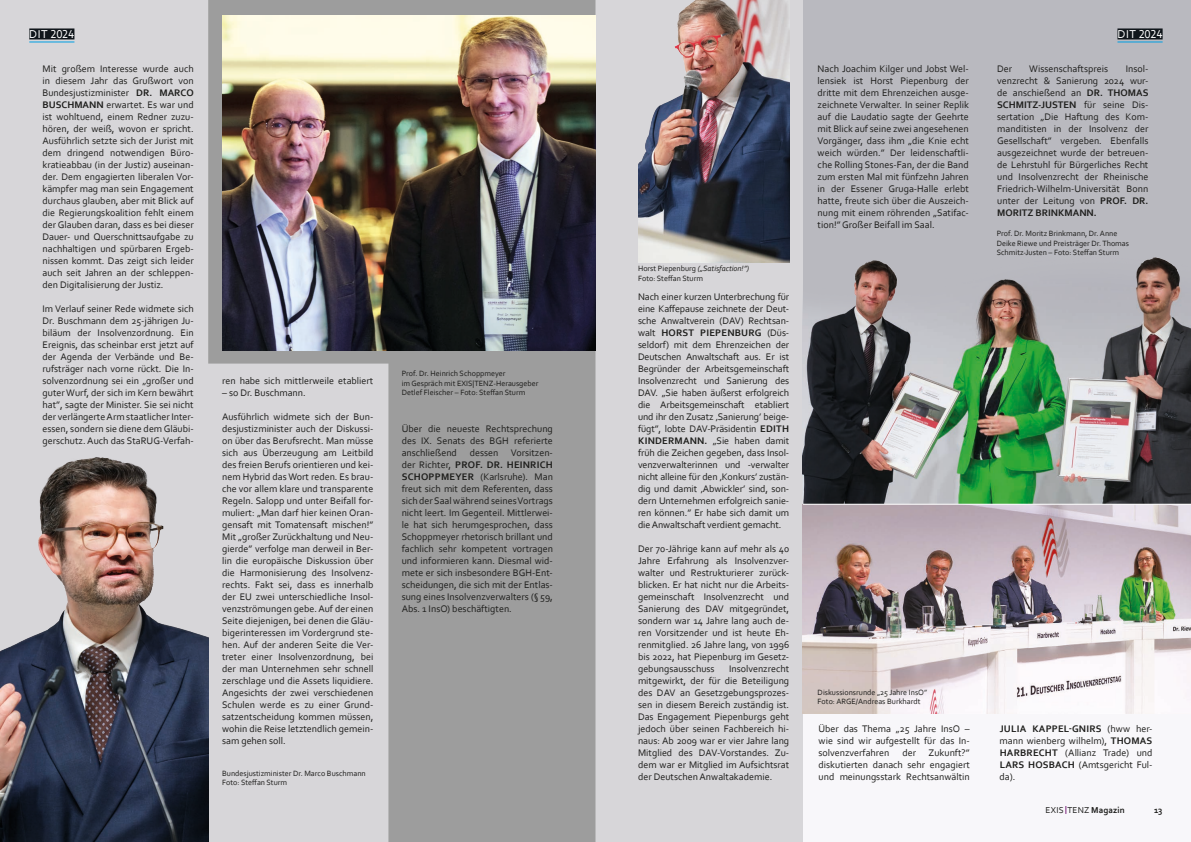
<style>
.page{position:relative;width:1191px;height:842px;background:#d7d6d9}
.page>*{position:absolute;margin:0;border:0;box-sizing:border-box;transform-origin:0 0}
.EX_Belka_White_kreska_Blue{font:12px "Corbel";color:#fff}
.EX_Body_text_odstępy_akapitowe{font:10px/12px "Corbel";color:#1d1d1b;text-align:justify}
.t1{font:9px "Corbel";letter-spacing:.02em;color:#1d1d1b}
.t2{font:700 9px "Corbel";color:#1d1d1b}
.EX_Photocredit_Black{font:8px/9.6px "Corbel";color:#1d1d1b}
.EX_Photocredit_Black-2{font:italic 8px "Corbel";color:#1d1d1b}
.s1{font-weight:700}
.s2{font-style:normal}
</style>
<div class="page">
<div style="left:803px;top:504px;width:388px;height:338px;background:#f8f7fa"></div>
<div style="left:803px;top:0;width:388px;height:504px;background:#b9b9bf"></div>
<svg style="left:208px;top:0;width:387px;height:842px;fill:#9d9d9d"></svg>
<img style="left:803px;top:257px;width:388px;height:456px">
<img style="left:0;top:457px;width:208px;height:385px">
<img style="left:222px;top:15px;width:373px;height:335px">
<img style="left:638px;top:0;width:151px;height:262px">
<hr style="left:803px;top:504px;width:388px;height:1px;background:#fff">
<div style="left:29px;top:28px;width:45px;height:11px;background:#10161b"></div>
<hr style="left:29px;top:42px;width:45px;height:1px;background:#009fe3">
<div style="left:1117px;top:28px;width:45px;height:11px;background:#10161b"></div>
<hr style="left:1117px;top:42px;width:45px;height:1px;background:#009fe3">
<p class="EX_Belka_White_kreska_Blue" style="left:29px;top:27px;width:47px">DIT 2024</p>
<p class="EX_Belka_White_kreska_Blue" style="left:1117px;top:27px;width:47px">DIT 2024</p>
<p class="EX_Body_text_odstępy_akapitowe" style="left:43px;top:62px;width:153px">Mit großem Interesse wurde auch in diesem Jahr das Grußwort von Bundesjustizminister <span class="s1">DR. MARCO BUSCHMANN</span> erwartet. Es war und ist wohltuend, einem Redner zuzu&shy;hören, der weiß, wovon er spricht.<br>Ausführlich setzte sich der Jurist mit dem dringend notwendigen Büro&shy;kratieabbau (in der Justiz) auseinan&shy;der. Dem engagierten liberalen Vor&shy;kämpfer mag man sein Engagement durchaus glauben, aber mit Blick auf die Regierungskoalition fehlt einem der Glauben daran, dass es bei dieser Dauer- und Querschnittsaufgabe zu nachhaltigen und spürbaren Ergeb&shy;nissen kommt. Das zeigt sich leider auch seit Jahren an der schleppen&shy;den Digitalisierung der Justiz.</p>
<p class="EX_Body_text_odstępy_akapitowe" style="left:43px;top:302px;width:153px">Im Verlauf seiner Rede widmete sich Dr. Buschmann dem 25-jährigen Ju&shy;biläum der Insolvenzordnung. Ein Ereignis, das scheinbar erst jetzt auf der Agenda der Verbände und Be&shy;rufsträger nach vorne rückt. Die In&shy;solvenzordnung sei ein „großer und guter Wurf, der sich im Kern bewährt hat”, sagte der Minister. Sie sei nicht der verlängerte Arm staatlicher Inter&shy;essen, sondern sie diene dem Gläubi&shy;gerschutz. Auch das StaRUG-Verfah-</p>
<p class="EX_Body_text_odstępy_akapitowe" style="left:222px;top:374px;width:153px">ren habe sich mittlerweile etabliert</p>
<p class="EX_Body_text_odstępy_akapitowe" style="left:222px;top:386px;width:85px">– so Dr. Buschmann.</p>
<p class="EX_Body_text_odstępy_akapitowe" style="left:222px;top:410px;width:153px">Ausführlich widmete sich der Bun&shy;desjustizminister auch der Diskussi&shy;on über das Berufsrecht. Man müsse sich aus Überzeugung am Leitbild des freien Berufs orientieren und kei&shy;nem Hybrid das Wort reden. Es brau&shy;che vor allem klare und transparente Regeln. Salopp und unter Beifall for&shy;muliert: „Man darf hier keinen Oran&shy;gensaft mit Tomatensaft mischen!” Mit „großer Zurückhaltung und Neu&shy;gierde” verfolge man derweil in Ber&shy;lin die europäische Diskussion über die Harmonisierung des Insolvenz&shy;rechts. Fakt sei, dass es innerhalb der EU zwei unterschiedliche Insol&shy;venzströmungen gebe. Auf der einen Seite diejenigen, bei denen die Gläu&shy;bigerinteressen im Vordergrund ste&shy;hen. Auf der anderen Seite die Ver&shy;treter einer Insolvenzordnung, bei der man Unternehmen sehr schnell zerschlage und die Assets liquidiere.<br>Angesichts der zwei verschiedenen Schulen werde es zu einer Grund&shy;satzentscheidung kommen müssen, wohin die Reise letztendlich gemein&shy;sam gehen soll.</p>
<p class="EX_Photocredit_Black" style="left:222px;top:768px;width:145px">Bundesjustizminister Dr. Marco Buschmann</p>
<p class="EX_Photocredit_Black" style="left:222px;top:778px;width:67px">Foto: Steffan Sturm</p>
<p class="EX_Photocredit_Black" style="left:402px;top:368px;width:105px">Prof. Dr. Heinrich Schoppmeyer</p>
<p class="EX_Photocredit_Black" style="left:402px;top:378px;width:138px">im Gespräch mit EXIS|TENZ-Herausgeber<br>Detlef Fleischer – Foto: Steffan Sturm</p>
<p class="EX_Body_text_odstępy_akapitowe" style="left:402px;top:422px;width:153px">Über die neueste Rechtsprechung des IX. Senats des BGH referierte anschließend</p>
<p class="EX_Body_text_odstępy_akapitowe" style="left:402px;top:446px;width:153px;text-indent:68px">dessen Vorsitzen&shy;der Richter, <span class="s1">PROF. DR. HEINRICH SCHOPPMEYER</span> (Karlsruhe). Man freut sich mit dem Referenten, dass sich der Saal während seines Vortrags nicht leert. Im Gegenteil. Mittlerwei&shy;le hat sich herumgesprochen, dass Schoppmeyer rhetorisch brillant und fachlich sehr kompetent vortragen und informieren kann. Diesmal wid&shy;mete er sich insbesondere BGH-Ent&shy;scheidungen, die sich mit der Entlas&shy;sung eines Insolvenzverwalters (§ 59, Abs. 1 InsO) beschäftigten.</p>
<p class="EX_Photocredit_Black-2" style="left:638px;top:263px;width:113px"><span class="s2">Horst Piepenburg</span> („Satisfaction!”)</p>
<p class="EX_Photocredit_Black" style="left:638px;top:273px;width:67px">Foto: Steffan Sturm</p>
<p class="EX_Body_text_odstępy_akapitowe" style="left:638px;top:290px;width:153px">Nach einer kurzen Unterbrechung für eine Kaffepause zeichnete der Deut&shy;sche Anwaltverein (DAV) Rechtsan&shy;walt <span class="s1">HORST PIEPENBURG</span> (Düs&shy;seldorf) mit dem Ehrenzeichen der Deutschen Anwaltschaft aus. Er ist Begründer der Arbeitsgemeinschaft Insolvenzrecht und Sanierung des DAV. „Sie haben äußerst erfolgreich die Arbeitsgemeinschaft etabliert und ihr den Zusatz ‚Sanierung’ beige&shy;fügt”, lobte DAV-Präsidentin <span class="s1">EDITH KINDERMANN.</span> „Sie haben damit früh die Zeichen gegeben, dass Insol&shy;venzverwalterinnen und -verwalter nicht alleine für den ‚Konkurs’ zustän&shy;dig und damit ‚Abwickler’ sind, son&shy;dern Unternehmen erfolgreich sanie&shy;ren können.” Er habe sich damit um die Anwaltschaft verdient gemacht.</p>
<p class="EX_Body_text_odstępy_akapitowe" style="left:638px;top:542px;width:153px">Der 70-Jährige kann auf mehr als 40<br>Jahre Erfahrung als Insolvenzver&shy;walter und Restrukturierer zurück&shy;blicken. Er hat nicht nur die Arbeits&shy;gemeinschaft Insolvenzrecht und Sanierung des DAV mitgegründet, sondern war 14 Jahre lang auch de&shy;ren Vorsitzender und ist heute Eh&shy;renmitglied. 26 Jahre lang, von 1996 bis 2022, hat Piepenburg im Gesetz&shy;gebungsausschuss</p>
<p class="EX_Body_text_odstępy_akapitowe" style="left:638px;top:662px;width:153px;text-indent:91px">Insolvenzrecht mitgewirkt, der für die Beteiligung des DAV an Gesetzgebungsprozes&shy;sen in diesem Bereich zuständig ist.<br>Das Engagement Piepenburgs geht jedoch über seinen Fachbereich hi&shy;naus: Ab 2009 war er vier Jahre lang Mitglied des DAV-Vorstandes. Zu&shy;dem war er Mitglied im Aufsichtsrat der Deutschen Anwaltakademie.</p>
<p class="EX_Body_text_odstępy_akapitowe" style="left:817px;top:62px;width:153px">Nach Joachim Kilger und Jobst Wel&shy;lensiek ist Horst Piepenburg der dritte mit dem Ehrenzeichen ausge&shy;zeichnete Verwalter. In seiner Replik auf die Laudatio sagte der Geehrte mit Blick auf seine zwei angesehenen Vorgänger, dass ihm „die Knie echt weich würden.” Der leidenschaftli&shy;che Rolling Stones-Fan, der die Band zum ersten Mal mit fünfzehn Jahren in der Essener Gruga-Halle erlebt hatte, freute sich über die Auszeich&shy;nung mit einem röhrenden „Satifac&shy;tion!” Großer Beifall im Saal.</p>
<p class="EX_Body_text_odstępy_akapitowe" style="left:997px;top:62px;width:17px">Der</p>
<p class="EX_Body_text_odstępy_akapitowe" style="left:1029px;top:62px;width:80px">Wissenschaftspreis</p>
<p class="EX_Body_text_odstępy_akapitowe" style="left:997px;top:62px;width:153px;text-indent:128px">Insol&shy;venzrecht &amp; Sanierung 2024 wur&shy;de anschießend an <span class="s1">DR. THOMAS SCHMITZ-JUSTEN</span> für seine Dis&shy;sertation „Die Haftung des Kom&shy;manditisten in der Insolvenz der Gesellschaft” vergeben. Ebenfalls ausgezeichnet wurde der betreuen&shy;de Lehrstuhl für Bürgerliches Recht und Insolvenzrecht der Rheinische Friedrich-Wilhelm-Universität Bonn unter der Leitung von <span class="s1">PROF. DR.<br>MORITZ BRINKMANN.</span></p>
<p class="EX_Photocredit_Black" style="left:996px;top:229px;width:134px">Prof. Dr. Moritz Brinkmann, Dr. Anne<br>Deike Riewe und Preisträger Dr. Thomas<br>Schmitz-Justen – Foto: Steffan Sturm</p>
<p class="EX_Photocredit_Black" style="left:817px;top:687px;width:111px">Diskussionsrunde „25 Jahre InsO”</p>
<p class="EX_Photocredit_Black" style="left:817px;top:697px;width:104px">Foto: ARGE/Andreas Burkhardt</p>
<p class="EX_Body_text_odstępy_akapitowe" style="left:818px;top:722px;width:153px">Über das Thema „25 Jahre InsO – wie sind wir aufgestellt für das In&shy;solvenzverfahren</p>
<p class="EX_Body_text_odstępy_akapitowe" style="left:818px;top:746px;width:153px;text-indent:84px">der Zukunft?” diskutierten danach sehr engagiert und meinungsstark Rechtsanwältin</p>
<p class="EX_Body_text_odstępy_akapitowe" style="left:999px;top:722px;width:154px"><span class="s1">JULIA KAPPEL-GNIRS</span> (hww her&shy;mann wienberg wilhelm), <span class="s1">THOMAS HARBRECHT</span> (Allianz Trade) und <span class="s1">LARS HOSBACH</span> (Amtsgericht Ful&shy;da).</p>
<p class="t1" style="left:1045px;top:804px;width:81px">EXIS TENZ <span class="s1">Magazin</span></p>
<p class="t2" style="left:1154px;top:804px;width:10px">13</p>
</div>
